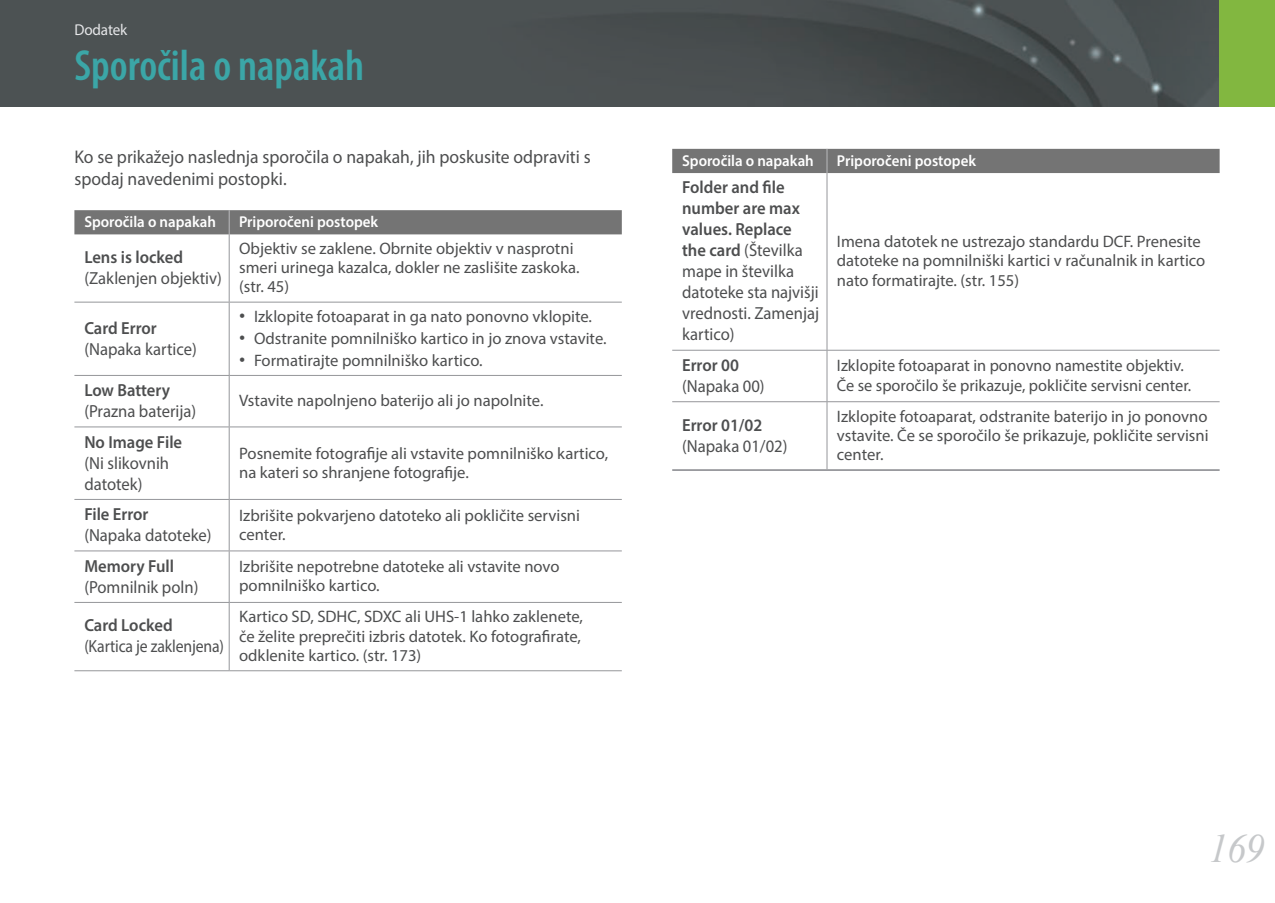
<style>
.page{position:relative;width:1275px;height:903px;background:#fff}
.page>*{position:absolute;margin:0;border:0;box-sizing:border-box;transform-origin:0 0}
.t1{font:600 condensed 43.75px "Myriad Pro";color:#3ba6a7}
.t2{font:italic 40.25px "Times New Roman";color:#c6c8ca;scale:.95 1}
.t3{font:18.38px/22.8px "Myriad Pro";color:#4d4e4f;scale:.96 1}
.t4{font:17.5px/21px "Myriad Pro";color:#4d4e4f;scale:.95 1}
.t5{font:600 17.5px "Myriad Pro";color:#4d4e4f;scale:.95 1}
.t6{font:17.5px "Myriad Pro";color:#4d4e4f;scale:.9 1}
.t7{font:16.62px/19.2px "Myriad Pro";color:#4d4e4f}
.t8{font:600 15.75px "Myriad Pro";color:#fff;scale:.95 1}
.t9{font:15.75px "Myriad Pro";letter-spacing:-.01em;color:#e6e7e9;scale:.96 1}
.s1{font-family:"Arial";font-size:17.5px}
.s2{font-weight:600}
</style>
<div class="page">
<img style="left:0;top:0;width:1220px;height:107px">
<div style="left:1220px;top:0;width:55px;height:107px;background:#82b740"></div>
<hr style="left:229px;top:234px;width:1px;height:68px;background:#95969a">
<hr style="left:74px;top:302px;width:155px;height:1px;background:#95969a">
<hr style="left:229px;top:302px;width:393px;height:1px;background:#95969a">
<hr style="left:229px;top:302px;width:1px;height:73px;background:#95969a">
<hr style="left:74px;top:375px;width:155px;height:1px;background:#95969a">
<hr style="left:229px;top:375px;width:393px;height:1px;background:#95969a">
<hr style="left:229px;top:376px;width:1px;height:51px;background:#95969a">
<hr style="left:74px;top:427px;width:155px;height:1px;background:#95969a">
<hr style="left:229px;top:427px;width:393px;height:1px;background:#95969a">
<hr style="left:229px;top:427px;width:1px;height:72px;background:#95969a">
<hr style="left:74px;top:499px;width:155px;height:1px;background:#95969a">
<hr style="left:229px;top:499px;width:393px;height:1px;background:#95969a">
<hr style="left:229px;top:500px;width:1px;height:50px;background:#95969a">
<hr style="left:74px;top:550px;width:155px;height:1px;background:#95969a">
<hr style="left:229px;top:550px;width:393px;height:1px;background:#95969a">
<hr style="left:229px;top:551px;width:1px;height:51px;background:#95969a">
<hr style="left:74px;top:602px;width:155px;height:1px;background:#95969a">
<hr style="left:229px;top:602px;width:393px;height:1px;background:#95969a">
<hr style="left:229px;top:603px;width:1px;height:67px;background:#95969a">
<hr style="left:74px;top:670px;width:155px;height:1px;background:#95969a">
<hr style="left:229px;top:670px;width:393px;height:1px;background:#95969a">
<div style="left:74px;top:210px;width:548px;height:24px;background:#747474"></div>
<hr style="left:827px;top:173px;width:1px;height:177px;background:#95969a">
<hr style="left:672px;top:350px;width:548px;height:1px;background:#95969a">
<hr style="left:827px;top:351px;width:1px;height:50px;background:#95969a">
<hr style="left:672px;top:401px;width:548px;height:1px;background:#95969a">
<hr style="left:827px;top:402px;width:1px;height:67px;background:#95969a">
<hr style="left:672px;top:469px;width:548px;height:2px;background:#95969a">
<div style="left:672px;top:149px;width:548px;height:24px;background:#747474"></div>
<p class="t9" style="left:74px;top:24px;width:57px">Dodatek</p>
<h1 class="t1" style="left:74px;top:49px;width:291px">Sporočila o napakah</h1>
<p class="t3" style="left:74px;top:147px;width:539px">Ko se prikažejo naslednja sporočila o napakah, jih poskusite odpraviti s spodaj navedenimi postopki.</p>
<p class="t8" style="left:84px;top:216px;width:140px">Sporočila o napakah</p>
<p class="t8" style="left:239px;top:216px;width:148px">Priporočeni postopek</p>
<p class="t5" style="left:84px;top:250px;width:106px">Lens is locked</p>
<p class="t4" style="left:84px;top:270px;width:146px">(Zaklenjen objektiv)</p>
<p class="t7" style="left:239px;top:241px;width:342px">Objektiv se zaklene. Obrnite objektiv v nasprotni smeri urinega kazalca, dokler ne zaslišite zaskoka. (str. 45)</p>
<p class="t5" style="left:84px;top:321px;width:78px">Card Error</p>
<p class="t4" style="left:84px;top:340px;width:120px">(Napaka kartice)</p>
<p class="t5" style="left:84px;top:383px;width:92px">Low Battery</p>
<p class="t4" style="left:84px;top:403px;width:119px">(Prazna baterija)</p>
<p class="t7" style="left:239px;top:309px;width:354px"><span class="s1">•</span> Izklopite fotoaparat in ga nato ponovno vklopite.</p>
<p class="t7" style="left:239px;top:331px;width:369px"><span class="s1">•</span> Odstranite pomnilniško kartico in jo znova vstavite.</p>
<p class="t7" style="left:239px;top:352px;width:245px"><span class="s1">•</span> Formatirajte pomnilniško kartico.</p>
<p class="t7" style="left:239px;top:393px;width:306px">Vstavite napolnjeno baterijo ali jo napolnite.</p>
<p class="t5" style="left:84px;top:435px;width:104px">No Image File</p>
<p class="t4" style="left:84px;top:454px;width:91px">(Ni slikovnih datotek)</p>
<p class="t7" style="left:239px;top:445px;width:371px">Posnemite fotografije ali vstavite pomnilniško kartico, na kateri so shranjene fotografije.</p>
<p class="t5" style="left:84px;top:507px;width:69px">File Error</p>
<p class="t4" style="left:84px;top:527px;width:135px">(Napaka datoteke)</p>
<p class="t7" style="left:239px;top:507px;width:342px">Izbrišite pokvarjeno datoteko ali pokličite servisni center.</p>
<p class="t5" style="left:84px;top:559px;width:96px">Memory Full</p>
<p class="t4" style="left:84px;top:578px;width:122px">(Pomnilnik poln)</p>
<p class="t5" style="left:84px;top:619px;width:95px">Card Locked</p>
<p class="t6" style="left:84px;top:640px;width:157px">(Kartica je zaklenjena)</p>
<p class="t7" style="left:239px;top:559px;width:322px">Izbrišite nepotrebne datoteke ali vstavite novo pomnilniško kartico.</p>
<p class="t7" style="left:239px;top:609px;width:345px">Kartico SD, SDHC, SDXC ali UHS-1 lahko zaklenete, če želite preprečiti izbris datotek. Ko fotografirate, odklenite kartico. (str. 173)</p>
<p class="t8" style="left:682px;top:154px;width:140px">Sporočila o napakah</p>
<p class="t8" style="left:837px;top:154px;width:148px">Priporočeni postopek</p>
<p class="t4" style="left:682px;top:179px;width:146px"><span class="s2">Folder and file number are max values. Replace the card</span> (Številka mape in številka datoteke sta najvišji vrednosti. Zamenjaj kartico)</p>
<p class="t7" style="left:837px;top:234px;width:370px">Imena datotek ne ustrezajo standardu DCF. Prenesite datoteke na pomnilniški kartici v računalnik in kartico nato formatirajte. (str. 155)</p>
<p class="t5" style="left:682px;top:358px;width:61px">Error 00</p>
<p class="t4" style="left:682px;top:378px;width:88px">(Napaka 00)</p>
<p class="t5" style="left:682px;top:418px;width:86px">Error 01/02</p>
<p class="t4" style="left:682px;top:438px;width:112px">(Napaka 01/02)</p>
<p class="t7" style="left:837px;top:358px;width:356px">Izklopite fotoaparat in ponovno namestite objektiv.<br>Če se sporočilo še prikazuje, pokličite servisni center.</p>
<p class="t7" style="left:837px;top:409px;width:373px;text-align:justify">Izklopite fotoaparat, odstranite baterijo in jo ponovno vstavite. Če se sporočilo še prikazuje, pokličite servisni center.</p>
<h2 class="t2" style="left:1209px;top:826px;width:60px">169</h2>
</div>
